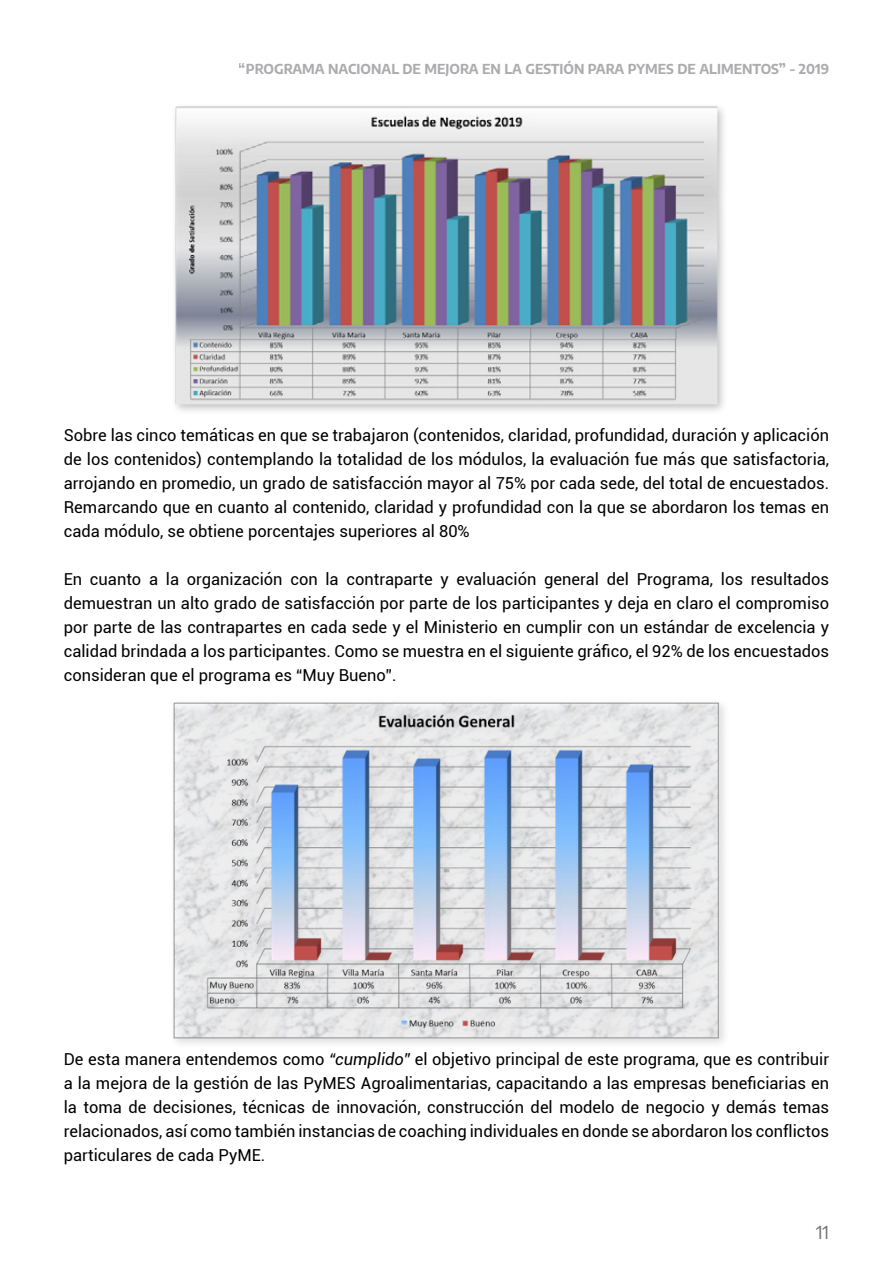
<style>
.page{position:relative;width:893px;height:1263px;background:#fff}
.page>*{position:absolute;margin:0;border:0;box-sizing:border-box;transform-origin:0 0}
.t1{font:18px "Encode Sans";color:#706f6f}
.t2{font:16.5px/24px "Roboto";color:#000;text-align:justify}
.t3{font:700 13.5px "Encode Sans";color:#585961}
.s1{font-style:italic}
</style>
<div class="page">
<div style="left:168px;top:698px;width:562px;height:351px;background:#000;opacity:.25"></div>
<img style="left:173px;top:702px;width:547px;height:336px">
<div style="left:171px;top:102px;width:557px;height:313px;background:#000;opacity:.25"></div>
<img style="left:175px;top:106px;width:543px;height:299px">
<p class="t3" style="left:239px;top:59px;width:592px">“PROGRAMA NACIONAL DE MEJORA EN LA GESTIÓN PARA PYMES DE ALIMENTOS” - 2019</p>
<p class="t2" style="left:64px;top:423px;width:767px">Sobre las cinco temáticas en que se trabajaron (contenidos, claridad, profundidad, duración y aplicación de los contenidos) contemplando la totalidad de los módulos, la evaluación fue más que satisfactoria, arrojando en promedio, un grado de satisfacción mayor al 75% por cada sede, del total de encuestados.<br>Remarcando que en cuanto al contenido, claridad y profundidad con la que se abordaron los temas en cada módulo, se obtiene porcentajes superiores al 80%</p>
<p class="t2" style="left:64px;top:567px;width:767px">En cuanto a la organización con la contraparte y evaluación general del Programa, los resultados demuestran un alto grado de satisfacción por parte de los participantes y deja en claro el compromiso por parte de las contrapartes en cada sede y el Ministerio en cumplir con un estándar de excelencia y calidad brindada a los participantes. Como se muestra en el siguiente gráfico, el 92% de los encuestados consideran que el programa es “Muy Bueno”.</p>
<p class="t2" style="left:64px;top:1047px;width:767px">De esta manera entendemos como <span class="s1">“cumplido”</span> el objetivo principal de este programa, que es contribuir a la mejora de la gestión de las PyMES Agroalimentarias, capacitando a las empresas beneficiarias en la toma de decisiones, técnicas de innovación, construcción del modelo de negocio y demás temas relacionados, así como también instancias de coaching individuales en donde se abordaron los conflictos particulares de cada PyME.</p>
<p class="t1" style="left:816px;top:1220px;width:15px">11</p>
</div>
